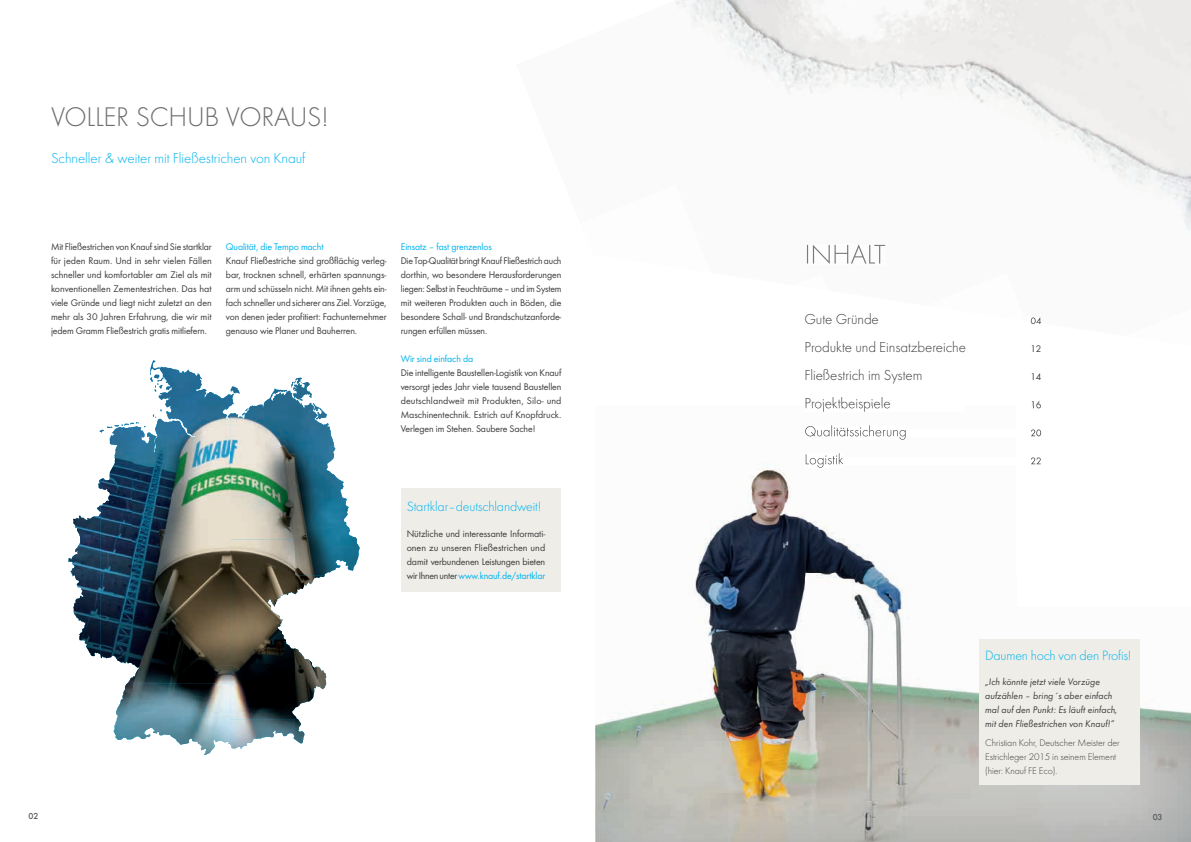
<style>
.page{position:relative;width:1191px;height:842px;background:#fff}
.page>*{position:absolute;margin:0;border:0;box-sizing:border-box;transform-origin:0 0}
.t1{font:300 28px "Futura";letter-spacing:-.01em;color:#6c6d70}
.t2{font:300 15px "Futura";letter-spacing:-.005em;color:#3e3e3f}
.t3{font:300 15px "Futura";letter-spacing:-.005em;color:#00b3ef}
.t4{font:300 14px "Futura";letter-spacing:-.01em;color:#00b3ef}
.t5{font:10px/14px "Futura Boo";letter-spacing:-.01em;color:#3e3e3f;text-align:justify}
.t6{font:10px/14px "Futura Boo Obl";color:#3e3e3f}
.t7{font:300 10px/14px "Futura";letter-spacing:-.01em;color:#3e3e3f}
.t8{font:10px "Futura Boo";letter-spacing:-.01em;color:#00b3ef}
.t9{font:500 8px "Futura";color:#545557}
.s1{color:#00b3ef}
</style>
<div class="page">
<div style="left:401px;top:489px;width:159px;height:103px;background:#efede7"></div>
<svg style="left:68px;top:368px;width:291px;height:387px"></svg>
<img style="left:150px;top:360px;width:22px;height:40px">
<img style="left:230px;top:388px;width:65px;height:331px">
<img style="left:100px;top:433px;width:33px;height:223px">
<img style="left:295px;top:560px;width:51px;height:16px">
<img style="left:68px;top:479px;width:33px;height:81px">
<img style="left:133px;top:468px;width:97px;height:215px">
<img style="left:295px;top:575px;width:30px;height:19px">
<img style="left:295px;top:648px;width:31px;height:60px">
<img style="left:133px;top:683px;width:69px;height:65px">
<img style="left:230px;top:719px;width:35px;height:30px">
<svg style="left:291px;top:378px;width:14px;height:11px"></svg>
<svg style="left:231px;top:386px;width:9px;height:7px"></svg>
<svg style="left:150px;top:374px;width:12px;height:18px"></svg>
<svg style="left:313px;top:403px;width:9px;height:11px"></svg>
<svg style="left:242px;top:409px;width:6px;height:6px"></svg>
<svg style="left:153px;top:409px;width:8px;height:9px"></svg>
<svg style="left:100px;top:422px;width:46px;height:11px"></svg>
<img style="left:711px;top:0;width:423px;height:224px">
<img style="left:821px;top:124px;width:370px;height:161px">
<img style="left:1005px;top:198px;width:186px;height:87px">
<img style="left:675px;top:0;width:367px;height:192px">
<img style="left:675px;top:0;width:275px;height:160px">
<img style="left:974px;top:273px;width:50px;height:12px">
<img style="left:675px;top:0;width:184px;height:128px">
<img style="left:675px;top:0;width:93px;height:97px">
<img style="left:793px;top:273px;width:35px;height:12px">
<img style="left:675px;top:185px;width:36px;height:87px">
<img style="left:1030px;top:317px;width:11px;height:6px">
<img style="left:807px;top:244px;width:78px;height:20px">
<img style="left:595px;top:408px;width:596px;height:434px">
<img style="left:805px;top:406px;width:158px;height:6px">
<img style="left:805px;top:425px;width:100px;height:15px">
<img style="left:906px;top:429px;width:135px;height:7px">
<img style="left:805px;top:453px;width:38px;height:15px">
<img style="left:843px;top:457px;width:197px;height:7px">
<div style="left:979px;top:639px;width:161px;height:146px;background:#efede7"></div>
<h1 class="t1" style="left:51px;top:101px;width:279px">VOLLER SCHUB VORAUS!</h1>
<h2 class="t3" style="left:51px;top:150px;width:256px">Schneller &amp; weiter mit Fließestrichen von Knauf</h2>
<p class="t5" style="left:51px;top:239px;width:162px">Mit Fließestrichen von Knauf sind Sie startklar für jeden Raum. Und in sehr vielen Fällen schneller und komfortabler am Ziel als mit konventionellen Zementestrichen. Das hat viele Gründe und liegt nicht zuletzt an den mehr als 30 Jahren Erfahrung, die wir mit jedem Gramm Fließestrich gratis mitliefern.</p>
<p class="t8" style="left:226px;top:240px;width:99px">Qualität, die Tempo macht</p>
<p class="t5" style="left:226px;top:253px;width:162px">Knauf Fließestriche sind großflächig verleg&shy;bar, trocknen schnell, erhärten spannungs&shy;arm und schüsseln nicht. Mit ihnen gehts ein&shy;fach schneller und sicherer ans Ziel. Vorzüge, von denen jeder profitiert: Fachunternehmer genauso wie Planer und Bauherren.</p>
<p class="t8" style="left:401px;top:240px;width:93px">Einsatz – fast grenzenlos</p>
<p class="t5" style="left:401px;top:253px;width:162px">Die Top-Qualität bringt Knauf Fließestrich auch dorthin, wo besondere Herausforderungen liegen: Selbst in Feuchträume – und im System mit weiteren Produkten auch in Böden, die besondere Schall- und Brandschutzanforde&shy;rungen erfüllen müssen.</p>
<p class="t8" style="left:401px;top:352px;width:74px">Wir sind einfach da</p>
<p class="t5" style="left:401px;top:365px;width:162px">Die intelligente Baustellen-Logistik von Knauf versorgt jedes Jahr viele tausend Baustellen deutschlandweit mit Produkten, Silo- und Maschinentechnik. Estrich auf Knopfdruck.<br>Verlegen im Stehen. Saubere Sache!</p>
<h3 class="t4" style="left:407px;top:499px;width:136px">Startklar–deutschlandweit!</h3>
<p class="t5" style="left:407px;top:527px;width:140px">Nützliche und interessante Informati&shy;onen zu unseren Fließestrichen und damit verbundenen Leistungen bieten wir Ihnen unter <span class="s1">www.knauf.de/startklar</span></p>
<h2 class="t2" style="left:804px;top:311px;width:76px">Gute Gründe</h2>
<p class="t5" style="left:1030px;top:314px;width:13px">04</p>
<h2 class="t2" style="left:804px;top:339px;width:163px">Produkte und Einsatzbereiche</h2>
<p class="t5" style="left:1030px;top:342px;width:13px">12</p>
<h2 class="t2" style="left:804px;top:367px;width:119px">Fließestrich im System</h2>
<p class="t5" style="left:1030px;top:370px;width:13px">14</p>
<h2 class="t2" style="left:804px;top:395px;width:88px">Projektbeispiele</h2>
<p class="t5" style="left:1030px;top:398px;width:13px">16</p>
<h3 class="t4" style="left:985px;top:647px;width:148px">Daumen hoch von den Profis!</h3>
<p class="t6" style="left:985px;top:674px;width:134px">„Ich könnte jetzt viele Vorzüge aufzählen – bring´s aber einfach mal auf den Punkt: Es läuft einfach, mit den Fließestrichen von Knauf!“</p>
<p class="t7" style="left:985px;top:736px;width:136px">Christian Kohr, Deutscher Meister der<br>Estrichleger 2015 in seinem Element (hier: Knauf FE Eco).</p>
<p class="t9" style="left:28px;top:810px;width:11px">02</p>
<p class="t9" style="left:1152px;top:812px;width:11px">03</p>
</div>
